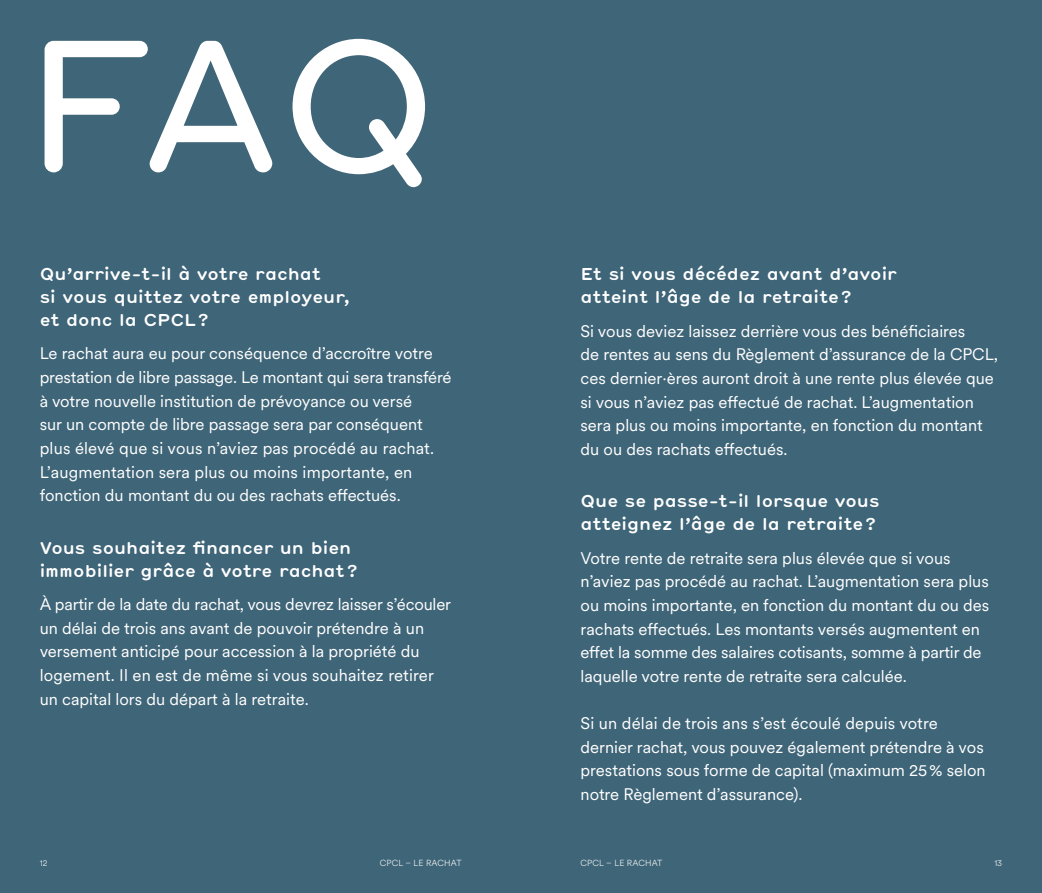
<style>
.page{position:relative;width:1042px;height:893px;background:#3f6578}
.page>*{position:absolute;margin:0;border:0;box-sizing:border-box;transform-origin:0 0}
.t1{font:182px "Hermes";color:#fff}
.t2{font:16.62px/23.6px "Circular XX";color:#fff}
.t3{font:700 16.62px/22.8px "Hermes";color:#fff}
.t4{font:300 8.75px "Circular XX";letter-spacing:.02em;color:#fff}
</style>
<div class="page">
<h1 class="t1" style="left:21px;top:-29px;width:421px">FAQ</h1>
<p class="t3" style="left:40px;top:262px;width:312px">Qu’arrive‑t‑il à votre rachat<br>si vous quittez votre employeur, et donc la CPCL ?</p>
<p class="t2" style="left:40px;top:341px;width:413px">Le rachat aura eu pour conséquence d’accroître votre prestation de libre passage. Le montant qui sera transféré à votre nouvelle institution de prévoyance ou versé<br>sur un compte de libre passage sera par conséquent plus élevé que si vous n’aviez pas procédé au rachat.<br>L’augmentation sera plus ou moins importante, en fonction du montant du ou des rachats effectués.</p>
<p class="t3" style="left:40px;top:535px;width:319px">Vous souhaitez financer un bien immobilier grâce à votre rachat ?</p>
<p class="t2" style="left:40px;top:592px;width:413px">À partir de la date du rachat, vous devrez laisser s’écouler un délai de trois ans avant de pouvoir prétendre à un versement anticipé pour accession à la propriété du logement. Il en est de même si vous souhaitez retirer un capital lors du départ à la retraite.</p>
<p class="t3" style="left:580px;top:262px;width:318px">Et si vous décédez avant d’avoir atteint l’âge de la retraite ?</p>
<p class="t2" style="left:580px;top:318px;width:419px">Si vous deviez laissez derrière vous des bénéficiaires<br>de rentes au sens du Règlement d’assurance de la CPCL, ces dernier·ères auront droit à une rente plus élevée que si vous n’aviez pas effectué de rachat. L’augmentation sera plus ou moins importante, en fonction du montant du ou des rachats effectués.</p>
<p class="t3" style="left:580px;top:489px;width:300px">Que se passe‑t‑il lorsque vous atteignez l’âge de la retraite ?</p>
<p class="t2" style="left:580px;top:545px;width:410px">Votre rente de retraite sera plus élevée que si vous n’aviez pas procédé au rachat. L’augmentation sera plus ou moins importante, en fonction du montant du ou des rachats effectués. Les montants versés augmentent en effet la somme des salaires cotisants, somme à partir de laquelle votre rente de retraite sera calculée.</p>
<p class="t2" style="left:580px;top:711px;width:407px">Si un délai de trois ans s’est écoulé depuis votre dernier rachat, vous pouvez également prétendre à vos prestations sous forme de capital (maximum 25% selon notre Règlement d’assurance).</p>
<p class="t4" style="left:40px;top:857px;width:9px">12</p>
<p class="t4" style="left:380px;top:857px;width:83px">CPCL – LE RACHAT</p>
<p class="t4" style="left:580px;top:857px;width:83px">CPCL – LE RACHAT</p>
<p class="t4" style="left:994px;top:857px;width:9px">13</p>
</div>
